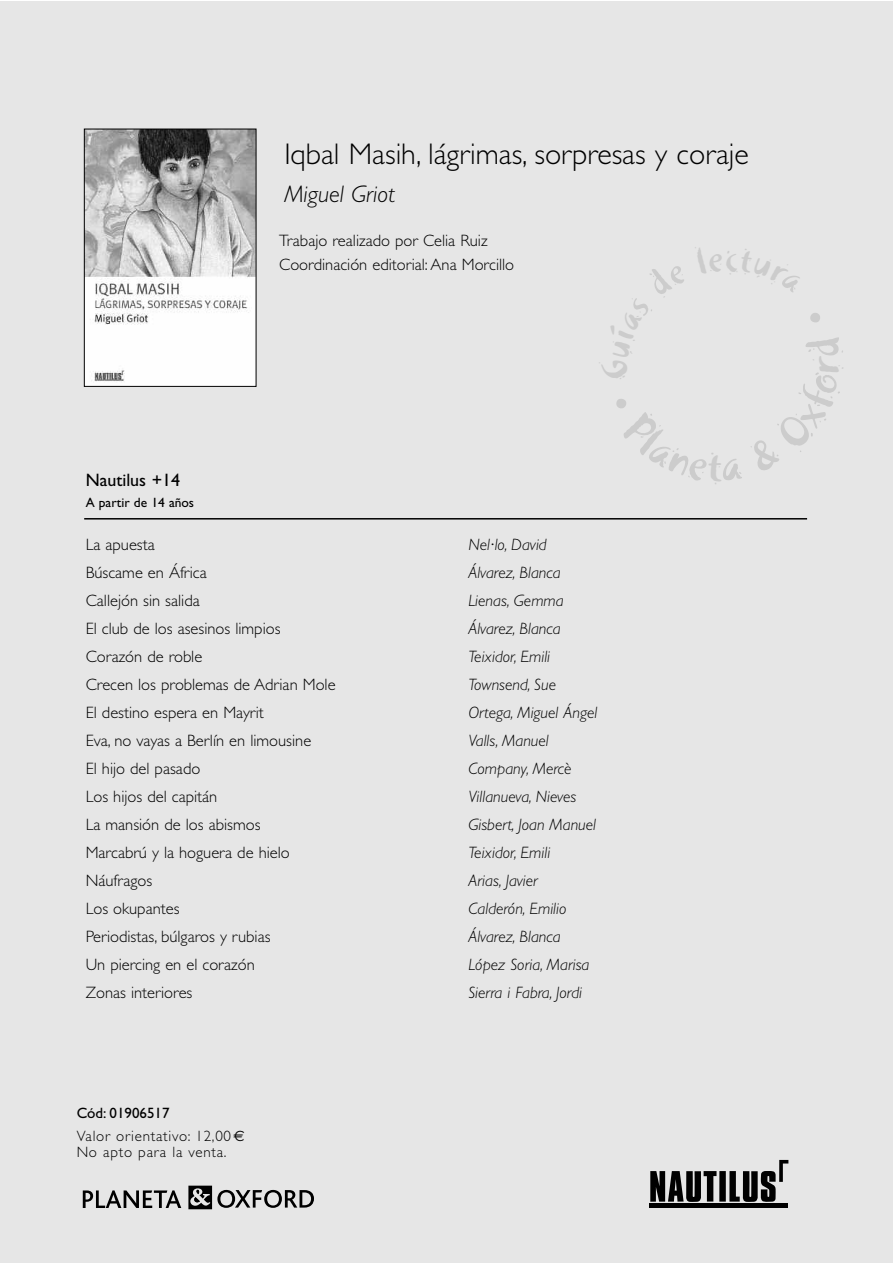
<style>
.page{position:relative;width:893px;height:1263px;background:#fff}
.page>*{position:absolute;margin:0;border:0;box-sizing:border-box;transform-origin:0 0}
.t1{font:300 30px "Gill Sans";color:#000}
.t2{font:italic 300 24px "Gill Sans";color:#000}
.t3{font:18px "Gill Sans";color:#000}
.t4{font:300 16.5px/24px "Gill Sans";color:#000}
.t5{font:italic 300 16.5px "Gill Sans";color:#000}
.t6{font:300 15px/22.8px "Gill Sans";letter-spacing:.05em;color:#000}
.t7{font:13.5px "Gill Sans";color:#000}
.s1{font-weight:400}
.s2{font-family:"Euro Sans";font-weight:400}
</style>
<div class="page">
<div style="left:0;top:1px;width:892px;height:1262px;background:#e6e6e6"></div>
<img style="left:86px;top:131px;width:168px;height:253px">
<div style="left:84px;top:129px;width:172px;height:257px;border:1px solid #000"></div>
<svg style="left:83px;top:1190px;width:98px;height:18px"></svg>
<svg style="left:188px;top:1185px;width:126px;height:24px"></svg>
<svg style="left:650px;top:1171px;width:66px;height:31px"></svg>
<div style="left:719px;top:1171px;width:7px;height:30px;background:#000"></div>
<svg style="left:729px;top:1160px;width:59px;height:42px"></svg>
<div style="left:649px;top:1203px;width:138px;height:5px;background:#000"></div>
<hr style="left:84px;top:518px;width:723px;height:1px;background:#000">
<h1 class="t1" style="left:284px;top:142px;width:466px">Iqbal Masih, lágrimas, sorpresas y coraje</h1>
<h2 class="t2" style="left:284px;top:185px;width:112px">Miguel Griot</h2>
<p class="t3" style="left:86px;top:473px;width:96px">Nautilus +14</p>
<p class="t7" style="left:86px;top:498px;width:110px">A partir de 14 años</p>
<p class="t4" style="left:279px;top:230px;width:237px">Trabajo realizado por Celia Ruiz<br>Coordinación editorial: Ana Morcillo</p>
<p class="t4" style="left:86px;top:534px;width:71px">La apuesta</p>
<p class="t5" style="left:468px;top:538px;width:80px">Nel·lo, David</p>
<p class="t4" style="left:86px;top:562px;width:123px">Búscame en África</p>
<p class="t5" style="left:468px;top:566px;width:94px">Álvarez, Blanca</p>
<p class="t4" style="left:86px;top:590px;width:116px">Callejón sin salida</p>
<p class="t5" style="left:468px;top:594px;width:97px">Lienas, Gemma</p>
<p class="t4" style="left:86px;top:618px;width:196px">El club de los asesinos limpios</p>
<p class="t5" style="left:468px;top:622px;width:94px">Álvarez, Blanca</p>
<p class="t4" style="left:86px;top:646px;width:118px">Corazón de roble</p>
<p class="t5" style="left:468px;top:650px;width:83px">Teixidor, Emili</p>
<p class="t4" style="left:86px;top:674px;width:251px">Crecen los problemas de Adrian Mole</p>
<p class="t5" style="left:468px;top:678px;width:89px">Townsend, Sue</p>
<p class="t4" style="left:86px;top:702px;width:180px">El destino espera en Mayrit</p>
<p class="t5" style="left:468px;top:706px;width:130px">Ortega, Miguel Ángel</p>
<p class="t4" style="left:86px;top:730px;width:227px">Eva, no vayas a Berlín en limousine</p>
<p class="t5" style="left:468px;top:735px;width:82px">Valls, Manuel</p>
<p class="t4" style="left:86px;top:758px;width:116px">El hijo del pasado</p>
<p class="t5" style="left:468px;top:763px;width:105px">Company, Mercè</p>
<p class="t4" style="left:86px;top:786px;width:133px">Los hijos del capitán</p>
<p class="t5" style="left:468px;top:791px;width:110px">Villanueva, Nieves</p>
<p class="t4" style="left:86px;top:814px;width:176px">La mansión de los abismos</p>
<p class="t5" style="left:468px;top:819px;width:129px">Gisbert, Joan Manuel</p>
<p class="t4" style="left:86px;top:842px;width:206px">Marcabrú y la hoguera de hielo</p>
<p class="t5" style="left:468px;top:847px;width:83px">Teixidor, Emili</p>
<p class="t4" style="left:86px;top:870px;width:68px">Náufragos</p>
<p class="t5" style="left:468px;top:875px;width:71px">Arias, Javier</p>
<p class="t4" style="left:86px;top:898px;width:95px">Los okupantes</p>
<p class="t5" style="left:468px;top:903px;width:100px">Calderón, Emilio</p>
<p class="t4" style="left:86px;top:926px;width:186px">Periodistas, búlgaros y rubias</p>
<p class="t5" style="left:468px;top:931px;width:94px">Álvarez, Blanca</p>
<p class="t4" style="left:86px;top:954px;width:171px">Un piercing en el corazón</p>
<p class="t5" style="left:468px;top:959px;width:123px">López Soria, Marisa</p>
<p class="t4" style="left:86px;top:982px;width:108px">Zonas interiores</p>
<p class="t5" style="left:468px;top:987px;width:115px">Sierra i Fabra, Jordi</p>
<p class="t6" style="left:77px;top:1103px;width:170px"><span class="s1">Cód: 01906517<br></span>Valor orientativo: 12,00<span class="s2">€</span></p>
<p class="t6" style="left:77px;top:1142px;width:151px">No apto para la venta.</p>
</div>
